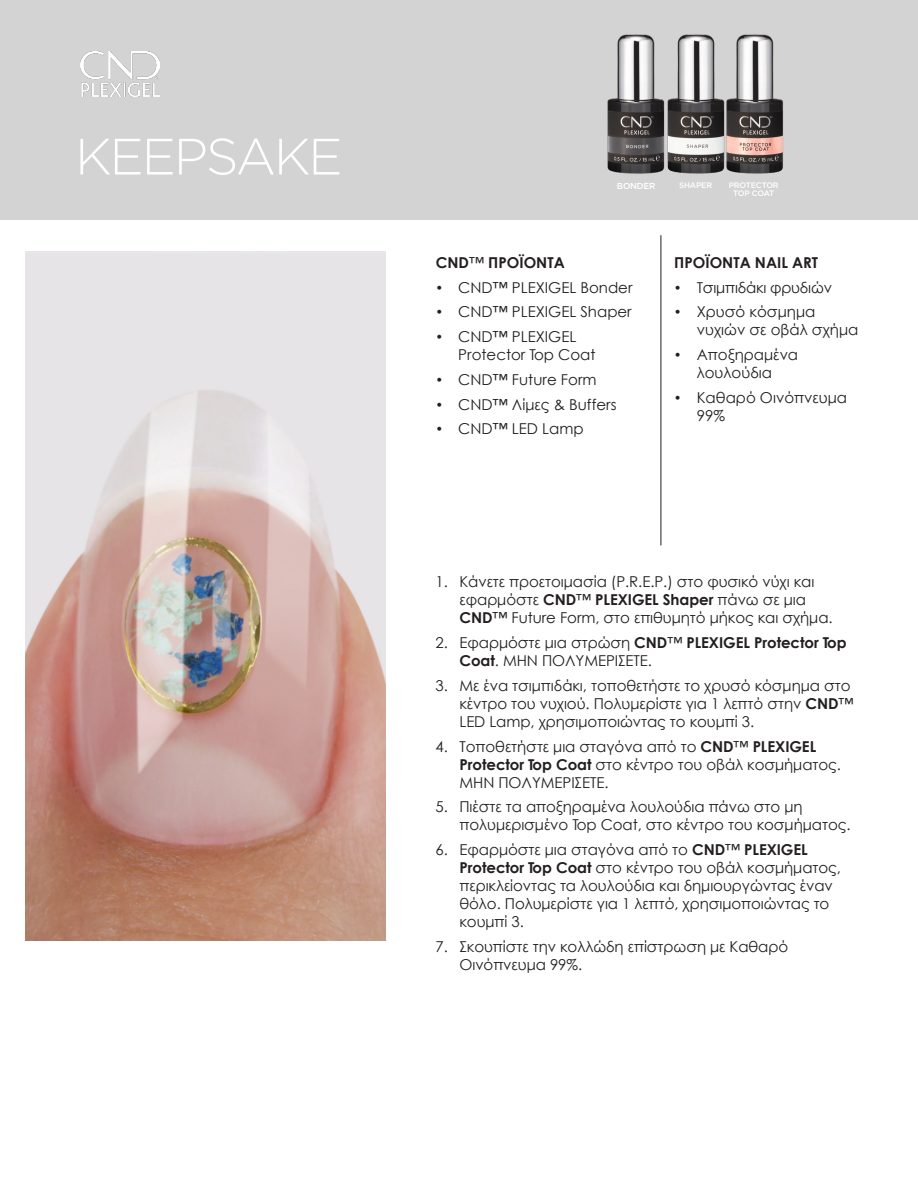
<style>
.page{position:relative;width:918px;height:1188px;background:#fff}
.page>*{position:absolute;margin:0;border:0;box-sizing:border-box;transform-origin:0 0}
.Step_Lists2{font:300 51px "Gotham";letter-spacing:-.04em;color:#fff}
.body{font:15px/18px "Century Gothic";letter-spacing:-.005em;color:#231f20}
.body-2{font:700 15px "Century Gothic";color:#231f20}
.body-3{font:500 8.7px "Gotham";letter-spacing:-.02em;color:#fff}
.body-4{font:500 7.95px "Gotham";letter-spacing:-.02em;color:#fff}
.s1{font-weight:400}
.s2{font-family:"Gotham"}
.s3{font-weight:700}
</style>
<div class="page">
<div style="left:0;top:0;width:918px;height:220px;background:#d3d3d3"></div>
<img style="left:26px;top:255px;width:360px;height:686px">
<hr style="left:661px;top:235px;width:1px;height:310px;background:#231f20">
<img style="left:607px;top:34px;width:58px;height:139px">
<img style="left:667px;top:34px;width:116px;height:139px">
<img style="left:80px;top:51px;width:79px;height:45px">
<p class="Step_Lists2" style="left:75px;top:124px;width:269px">KEEPSAKE</p>
<p class="body-3" style="left:617px;top:180px;width:40px">BONDER</p>
<p class="body-4" style="left:679px;top:180px;width:35px">SHAPER</p>
<p class="body-4" style="left:729px;top:180px;width:51px">PROTECTOR</p>
<p class="body-4" style="left:733px;top:188px;width:43px">TOP COAT</p>
<p class="body-2" style="left:436px;top:252px;width:130px">CND<span class="s1">™</span> ΠΡΟΪΟΝΤΑ</p>
<p class="body" style="left:436px;top:278px;width:198px"><span class="s2">•</span> CND™ PLEXIGEL Bonder</p>
<p class="body" style="left:436px;top:303px;width:198px"><span class="s2">•</span> CND™ PLEXIGEL Shaper</p>
<p class="body" style="left:458px;top:328px;width:139px;text-indent:-22px"><span class="s2">•</span> CND™ PLEXIGEL<br>Protector Top Coat</p>
<p class="body" style="left:436px;top:370px;width:162px"><span class="s2">•</span> CND™ Future Form</p>
<p class="body" style="left:436px;top:395px;width:182px"><span class="s2">•</span> CND™ Λίμες &amp; Buffers</p>
<p class="body" style="left:436px;top:420px;width:149px"><span class="s2">•</span> CND™ LED Lamp</p>
<p class="body-2" style="left:674px;top:252px;width:146px">ΠΡΟΪΟΝΤΑ NAIL ART</p>
<p class="body" style="left:674px;top:278px;width:159px"><span class="s2">•</span> Τσιμπιδάκι φρυδιών</p>
<p class="body" style="left:697px;top:303px;width:163px;text-indent:-22px"><span class="s2">•</span> Χρυσό κόσμημα νυχιών σε οβάλ σχήμα</p>
<p class="body" style="left:674px;top:346px;width:125px;text-align:center"><span class="s2">•</span> Αποξηραμένα λουλούδια</p>
<p class="body" style="left:697px;top:388px;width:152px;text-indent:-22px"><span class="s2">•</span> Καθαρό Οινόπνευμα<br>99%</p>
<p class="body" style="left:459px;top:573px;width:375px;text-indent:-24px">1. Κάνετε προετοιμασία (P.R.E.P.) στο φυσικό νύχι και εφαρμόστε <span class="s3">CND</span>™ <span class="s3">PLEXIGEL Shaper</span> πάνω σε μια<br><span class="s3">CND</span>™ Future Form, στο επιθυμητό μήκος και σχήμα.</p>
<p class="body" style="left:459px;top:634px;width:389px;text-indent:-24px">2. Εφαρμόστε μια στρώση <span class="s3">CND</span>™ <span class="s3">PLEXIGEL Protector Top<br>Coat</span>. ΜΗΝ ΠΟΛΥΜΕΡΙΣΕΤΕ.</p>
<p class="body" style="left:459px;top:676px;width:396px;text-indent:-24px">3. Με ένα τσιμπιδάκι, τοποθετήστε το χρυσό κόσμημα στο κέντρο του νυχιού. Πολυμερίστε για 1 λεπτό στην <span class="s3">CND</span>™<br>LED Lamp, χρησιμοποιώντας το κουμπί 3.</p>
<p class="body" style="left:459px;top:737px;width:383px;text-indent:-24px">4. Τοποθετήστε μια σταγόνα από το <span class="s3">CND</span>™ <span class="s3">PLEXIGEL<br>Protector Top Coat</span> στο κέντρο του οβάλ κοσμήματος.<br>ΜΗΝ ΠΟΛΥΜΕΡΙΣΕΤΕ.</p>
<p class="body" style="left:459px;top:798px;width:393px;text-indent:-24px">5. Πιέστε τα αποξηραμένα λουλούδια πάνω στο μη πολυμερισμένο Top Coat, στο κέντρο του κοσμήματος.</p>
<p class="body" style="left:459px;top:840px;width:383px;text-indent:-24px">6. Εφαρμόστε μια σταγόνα από το <span class="s3">CND</span>™ <span class="s3">PLEXIGEL Protector Top Coat</span> στο κέντρο του οβάλ κοσμήματος, περικλείοντας τα λουλούδια και δημιουργώντας έναν θόλο. Πολυμερίστε για 1 λεπτό, χρησιμοποιώντας το κουμπί 3.</p>
<p class="body" style="left:459px;top:937px;width:330px;text-indent:-24px">7. Σκουπίστε την κολλώδη επίστρωση με Καθαρό<br>Οινόπνευμα 99%.</p>
</div>
